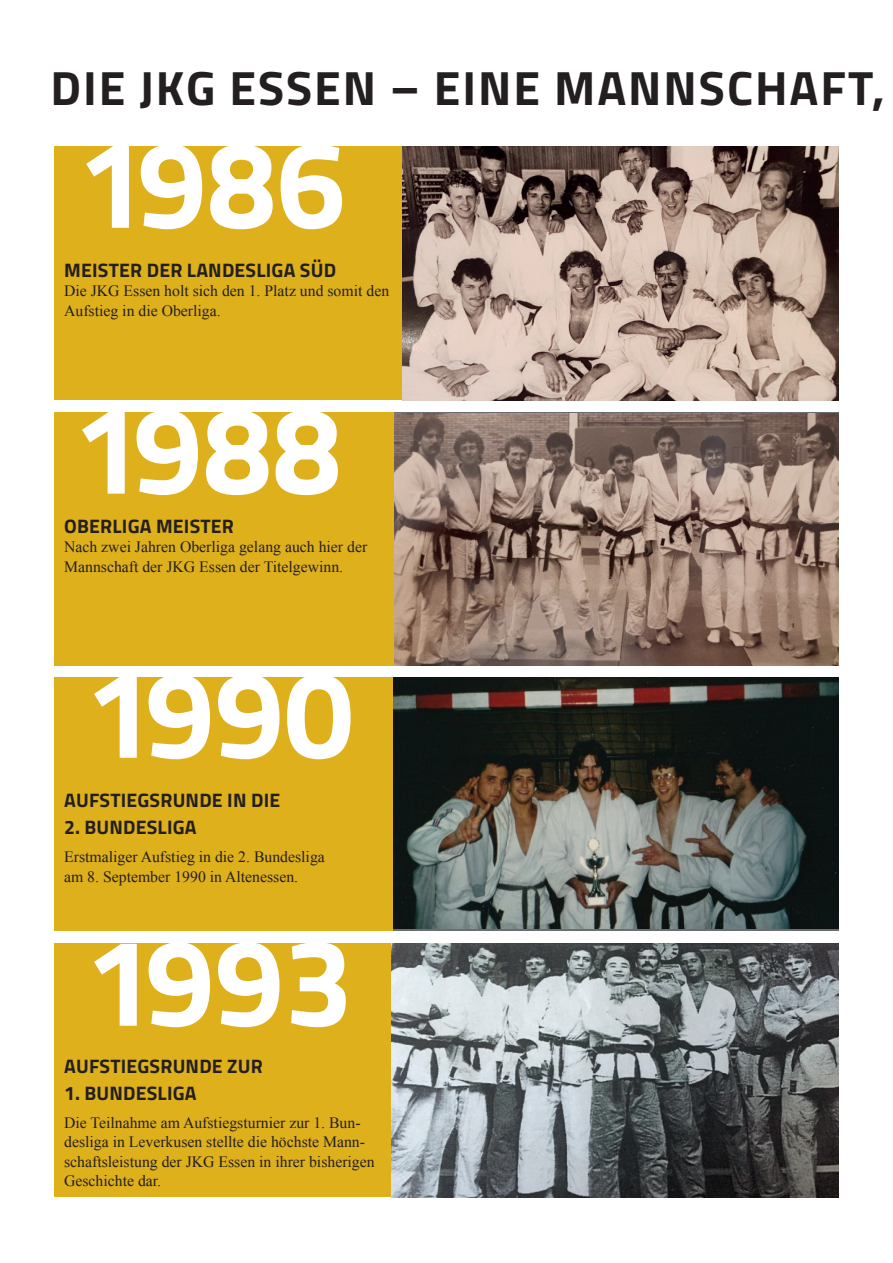
<style>
.page{position:relative;width:893px;height:1263px;background:#fff}
.page>*{position:absolute;margin:0;border:0;box-sizing:border-box;transform-origin:0 0}
.t1{font:700 124.05px/267.9px "Titillium Web";color:#fff}
.t2{font:700 48.15px "Titillium Web";letter-spacing:.04em;color:#231f20}
.t3{font:700 19.5px "Titillium Web";letter-spacing:.01em;color:#231f20}
.t4{font:15.75px/19.5px "Times New Roman";color:#231f20}
</style>
<div class="page">
<div style="left:54px;top:412px;width:350px;height:254px;background:#deb01c"></div>
<img style="left:394px;top:414px;width:445px;height:252px">
<div style="left:54px;top:677px;width:350px;height:253px;background:#deb01c"></div>
<img style="left:393px;top:677px;width:446px;height:251px">
<div style="left:54px;top:944px;width:350px;height:253px;background:#deb01c"></div>
<img style="left:391px;top:944px;width:448px;height:253px">
<div style="left:54px;top:147px;width:350px;height:253px;background:#deb01c"></div>
<img style="left:403px;top:147px;width:436px;height:253px">
<h2 class="t2" style="left:51px;top:52px;width:836px">DIE JKG ESSEN – EINE MANNSCHAFT,</h2>
<h1 class="t1" style="left:73px;top:45px;width:274px;line-height:265.8px">1986<br>1988</h1>
<p class="t3" style="left:64px;top:255px;width:273px">MEISTER DER LANDESLIGA SÜD</p>
<p class="t4" style="left:64px;top:281px;width:327px">Die JKG Essen holt sich den 1. Platz und somit den<br>Aufstieg in die Oberliga.</p>
<p class="t3" style="left:64px;top:511px;width:171px">OBERLIGA MEISTER</p>
<p class="t4" style="left:64px;top:537px;width:305px">Nach zwei Jahren Oberliga gelang auch hier der<br>Mannschaft der JKG Essen der Titelgewinn.</p>
<h1 class="t1" style="left:85px;top:574px;width:270px">1990<br>1993</h1>
<p class="t3" style="left:64px;top:785px;width:218px">AUFSTIEGSRUNDE IN DIE</p>
<p class="t3" style="left:64px;top:812px;width:134px">2. BUNDESLIGA</p>
<p class="t4" style="left:64px;top:847px;width:262px">Erstmaliger Aufstieg in die 2. Bundesliga am 8. September 1990 in Altenessen.</p>
<p class="t3" style="left:64px;top:1051px;width:200px">AUFSTIEGSRUNDE ZUR</p>
<p class="t3" style="left:64px;top:1078px;width:134px">1. BUNDESLIGA</p>
<p class="t4" style="left:64px;top:1113px;width:312px">Die Teilnahme am Aufstiegsturnier zur 1. Bun&shy;desliga in Leverkusen stellte die höchste Mann&shy;schaftsleistung der JKG Essen in ihrer bisherigen Geschichte dar.</p>
</div>
